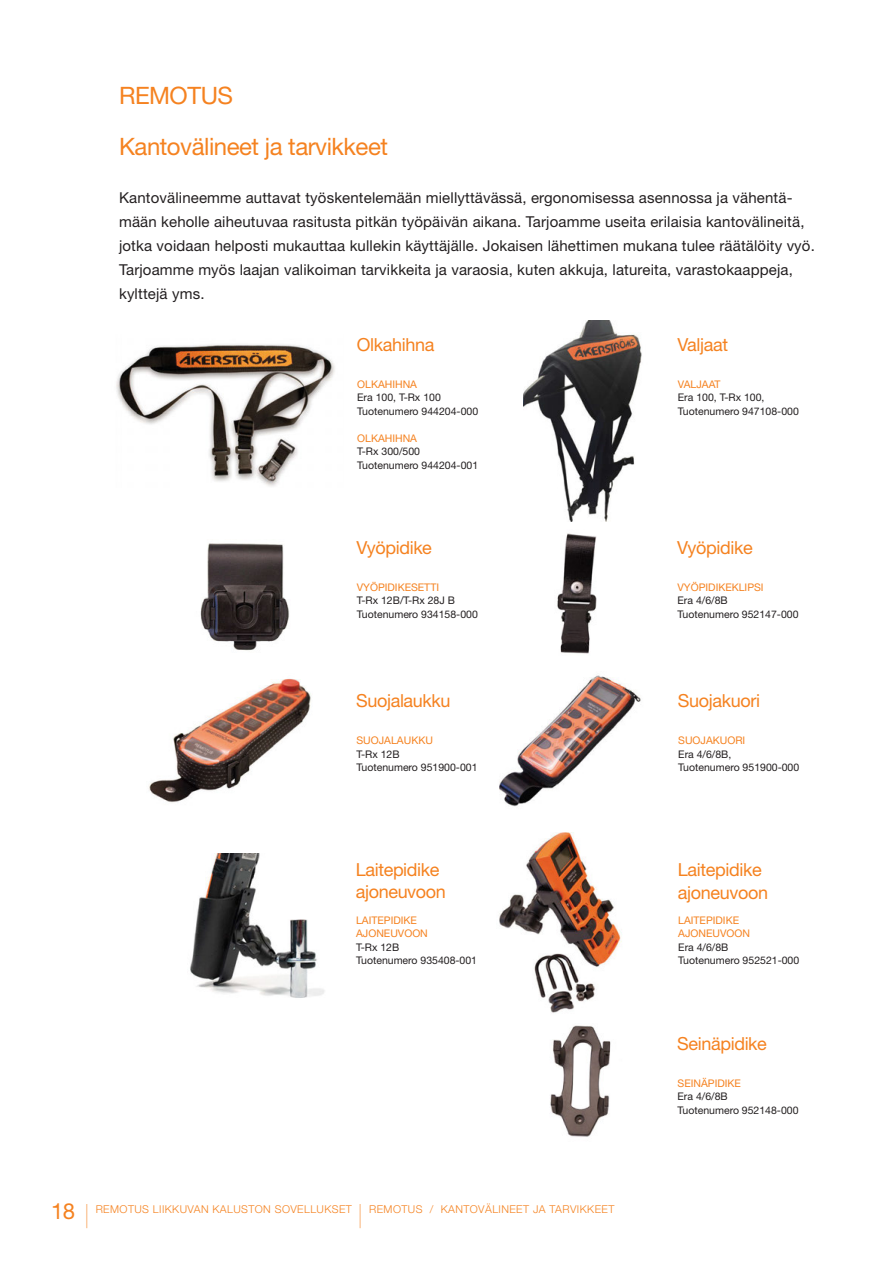
<style>
.page{position:relative;width:893px;height:1263px;background:#fff}
.page>*{position:absolute;margin:0;border:0;box-sizing:border-box;transform-origin:0 0}
.t1{font:300 24.15px "Helvetica Neue";color:#f58220;scale:.42 1}
.t2{font:24px/51px "Helvetica Neue";letter-spacing:-.02em;color:#f58220}
.t3{font:22.2px "Helvetica Neue";color:#f58220}
.t4{font:18px/22.5px "Helvetica Neue";letter-spacing:-.02em;color:#f58220}
.t5{font:15px/24px "Helvetica Neue";letter-spacing:.01em;color:#231f20}
.t6{font:300 10.8px "Helvetica Neue";letter-spacing:.04em;color:#f58220}
.t7{font:10.5px/13.5px "Helvetica Neue";color:#231f20}
.t8{font:10.5px/13.5px "Helvetica Neue";color:#f58220}
.s1{font-weight:300;font-size:24.15px}
</style>
<div class="page">
<img style="left:200px;top:543px;width:89px;height:108px">
<img style="left:499px;top:675px;width:142px;height:132px">
<img style="left:149px;top:679px;width:162px;height:124px">
<img style="left:499px;top:832px;width:123px;height:181px">
<img style="left:557px;top:533px;width:40px;height:121px">
<img style="left:550px;top:1025px;width:61px;height:112px">
<img style="left:190px;top:853px;width:135px;height:145px">
<img style="left:116px;top:344px;width:219px;height:143px">
<img style="left:523px;top:320px;width:119px;height:201px">
<h2 class="t2" style="left:119px;top:70px;width:270px">REMOTUS<br>Kantovälineet ja tarvikkeet</h2>
<p class="t5" style="left:119px;top:186px;width:697px">Kantovälineemme auttavat työskentelemään miellyttävässä, ergonomisessa asennossa ja vähentä&shy;mään keholle aiheutuvaa rasitusta pitkän työpäivän aikana. Tarjoamme useita erilaisia kantovälineitä, jotka voidaan helposti mukauttaa kullekin käyttäjälle. Jokaisen lähettimen mukana tulee räätälöity vyö.<br>Tarjoamme myös laajan valikoiman tarvikkeita ja varaosia, kuten akkuja, latureita, varastokaappeja, kylttejä yms.</p>
<p class="t4" style="left:357px;top:333px;width:79px">Olkahihna</p>
<p class="t4" style="left:677px;top:333px;width:52px">Valjaat</p>
<p class="t8" style="left:357px;top:377px;width:61px">OLKAHIHNA</p>
<p class="t7" style="left:357px;top:391px;width:123px">Era 100, T-Rx 100<br>Tuotenumero 944204-000</p>
<p class="t8" style="left:357px;top:431px;width:61px">OLKAHIHNA</p>
<p class="t7" style="left:357px;top:445px;width:123px">T-Rx 300/500<br>Tuotenumero 944204-001</p>
<p class="t8" style="left:678px;top:377px;width:44px">VALJAAT</p>
<p class="t7" style="left:678px;top:391px;width:123px">Era 100, T-Rx 100,<br>Tuotenumero 947108-000</p>
<p class="t4" style="left:356px;top:536px;width:77px">Vyöpidike</p>
<p class="t4" style="left:677px;top:536px;width:77px">Vyöpidike</p>
<p class="t8" style="left:357px;top:580px;width:84px">VYÖPIDIKESETTI</p>
<p class="t7" style="left:357px;top:594px;width:123px">T-Rx 12B/T-Rx 28J B<br>Tuotenumero 934158-000</p>
<p class="t8" style="left:677px;top:580px;width:88px">VYÖPIDIKEKLIPSI</p>
<p class="t7" style="left:677px;top:594px;width:123px">Era 4/6/8B<br>Tuotenumero 952147-000</p>
<p class="t4" style="left:356px;top:689px;width:96px">Suojalaukku</p>
<p class="t4" style="left:678px;top:689px;width:84px">Suojakuori</p>
<p class="t8" style="left:356px;top:733px;width:78px">SUOJALAUKKU</p>
<p class="t7" style="left:356px;top:747px;width:123px">T-Rx 12B<br>Tuotenumero 951900-001</p>
<p class="t4" style="left:356px;top:858px;width:92px">Laitepidike ajoneuvoon</p>
<p class="t8" style="left:356px;top:913px;width:73px">LAITEPIDIKE<br>AJONEUVOON</p>
<p class="t7" style="left:356px;top:940px;width:123px">T-Rx 12B<br>Tuotenumero 935408-001</p>
<p class="t6" style="left:96px;top:1202px;width:258px">REMOTUS LIIKKUVAN KALUSTON SOVELLUKSET</p>
<p class="t6" style="left:369px;top:1202px;width:247px">REMOTUS / KANTOVÄLINEET JA TARVIKKEET</p>
<h3 class="t3" style="left:51px;top:1198px;width:38px">18 <span class="s1">|</span></h3>
<h1 class="t1" style="left:359px;top:1200px;width:7px">|</h1>
<p class="t8" style="left:678px;top:733px;width:69px">SUOJAKUORI</p>
<p class="t7" style="left:678px;top:747px;width:123px">Era 4/6/8B,<br>Tuotenumero 951900-000</p>
<p class="t4" style="left:678px;top:858px;width:92px">Laitepidike ajoneuvoon</p>
<p class="t8" style="left:678px;top:913px;width:73px">LAITEPIDIKE<br>AJONEUVOON</p>
<p class="t7" style="left:678px;top:940px;width:123px">Era 4/6/8B<br>Tuotenumero 952521-000</p>
<p class="t4" style="left:677px;top:1032px;width:91px">Seinäpidike</p>
<p class="t8" style="left:677px;top:1076px;width:65px">SEINÄPIDIKE</p>
<p class="t7" style="left:677px;top:1089px;width:123px">Era 4/6/8B<br>Tuotenumero 952148-000</p>
</div>
